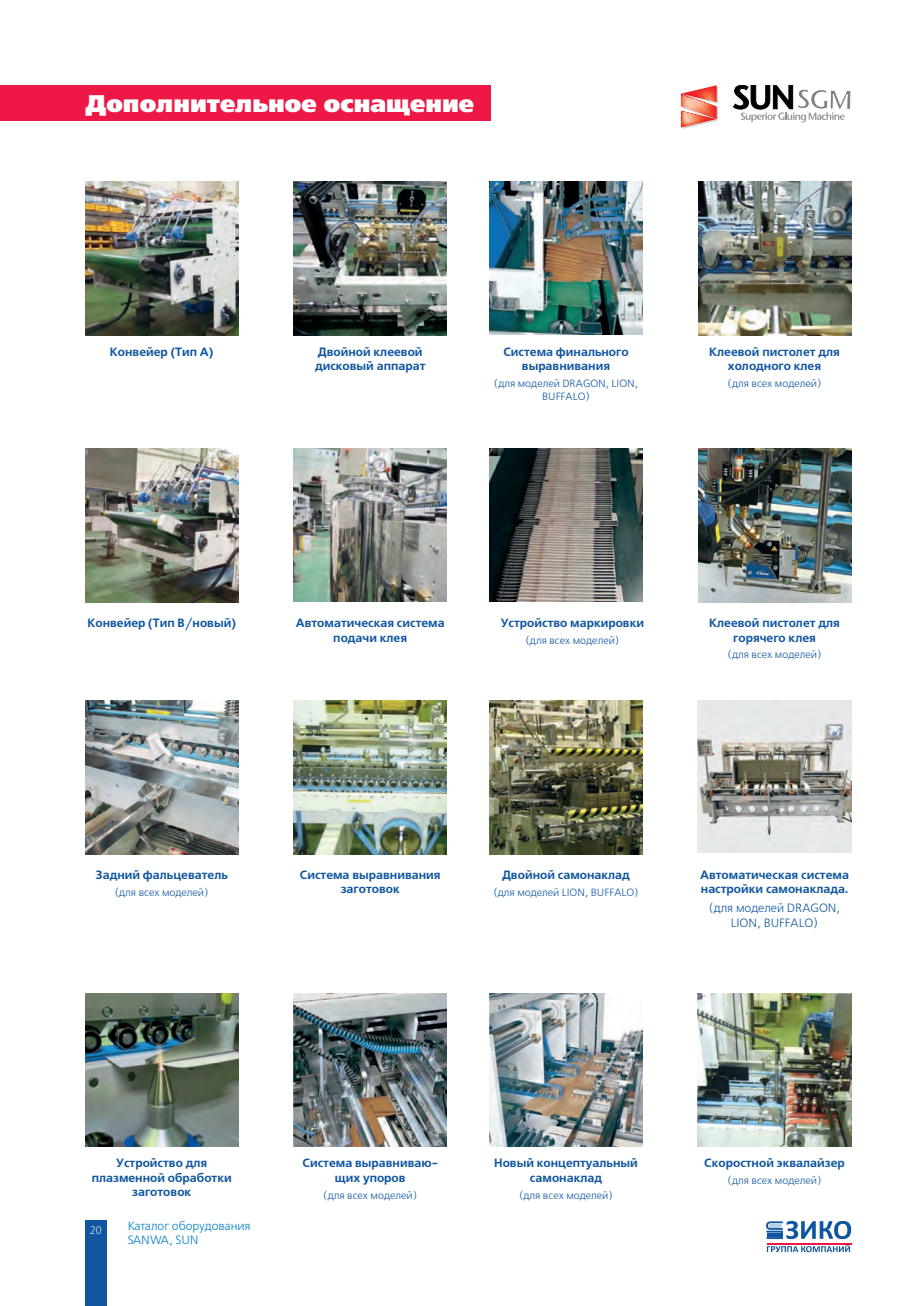
<style>
.page{position:relative;width:915px;height:1306px;background:#fff}
.page>*{position:absolute;margin:0;border:0;box-sizing:border-box;transform-origin:0 0}
.t1{font:24px "Free Set Black C";color:#fff}
.t2{font:700 12px/14.4px "Free Set C";color:#1055a0;text-align:center}
.t3{font:12px/14.4px "Free Set C";color:#1055a0;text-align:center}
.t4{font:12px/14.4px "Free Set Light C";color:#007ec5}
.t5{font:300 12px "Myriad Pro";color:#fff}
.t6{font:10.5px/12.6px "Free Set C";color:#1055a0;text-align:center}
</style>
<div class="page">
<div style="left:85px;top:1220px;width:21px;height:85px;background:#1055a0"></div>
<svg style="left:766px;top:1220px;width:84px;height:32px"></svg>
<hr style="left:766px;top:1242px;width:84px;height:2px;background:#ed1845">
<div style="left:0;top:85px;width:490px;height:36px;background:#ed1845"></div>
<svg style="left:733px;top:85px;width:117px;height:37px"></svg>
<svg style="left:680px;top:85px;width:38px;height:44px"></svg>
<img style="left:85px;top:182px;width:153px;height:153px">
<img style="left:85px;top:701px;width:153px;height:153px">
<img style="left:85px;top:449px;width:153px;height:153px">
<img style="left:85px;top:993px;width:153px;height:153px">
<img style="left:293px;top:182px;width:153px;height:153px">
<img style="left:293px;top:701px;width:153px;height:153px">
<img style="left:293px;top:449px;width:153px;height:153px">
<img style="left:293px;top:993px;width:153px;height:153px">
<img style="left:489px;top:182px;width:153px;height:152px">
<img style="left:489px;top:701px;width:153px;height:153px">
<img style="left:489px;top:449px;width:153px;height:152px">
<img style="left:489px;top:993px;width:153px;height:153px">
<img style="left:698px;top:182px;width:152px;height:153px">
<img style="left:697px;top:701px;width:153px;height:151px">
<img style="left:698px;top:449px;width:152px;height:153px">
<img style="left:697px;top:993px;width:153px;height:153px">
<h1 class="t1" style="left:85px;top:90px;width:390px">Дополнительное оснащение</h1>
<p class="t2" style="left:110px;top:345px;width:105px">Конвейер (Тип А)</p>
<p class="t2" style="left:315px;top:345px;width:112px;text-align:left">Двойной клеевой дисковый аппарат</p>
<p class="t2" style="left:503px;top:345px;width:127px">Система финального выравнивания</p>
<p class="t6" style="left:493px;top:378px;width:146px">(для моделей DRAGON, LION,<br>BUFFALO)</p>
<p class="t2" style="left:709px;top:345px;width:132px">Клеевой пистолет для холодного клея</p>
<p class="t6" style="left:727px;top:378px;width:95px">(для всех моделей)</p>
<p class="t2" style="left:87px;top:616px;width:150px">Конвейер (Тип В/новый)</p>
<p class="t2" style="left:296px;top:616px;width:150px">Автоматическая система подачи клея</p>
<p class="t2" style="left:500px;top:616px;width:145px">Устройство маркировки</p>
<p class="t6" style="left:525px;top:634px;width:95px">(для всех моделей)</p>
<p class="t2" style="left:709px;top:616px;width:132px">Клеевой пистолет для горячего клея</p>
<p class="t6" style="left:727px;top:649px;width:95px">(для всех моделей)</p>
<p class="t2" style="left:95px;top:868px;width:134px">Задний фальцеватель</p>
<p class="t6" style="left:115px;top:886px;width:95px">(для всех моделей)</p>
<p class="t2" style="left:300px;top:868px;width:142px">Система выравнивания заготовок</p>
<p class="t2" style="left:502px;top:868px;width:129px">Двойной самонаклад</p>
<p class="t6" style="left:493px;top:886px;width:147px">(для моделей LION, BUFFALO)</p>
<p class="t2" style="left:699px;top:868px;width:150px;text-align:left">Автоматическая система настройки самонаклада.</p>
<p class="t3" style="left:708px;top:901px;width:133px">(для моделей DRAGON,<br>LION, BUFFALO)</p>
<p class="t2" style="left:92px;top:1156px;width:141px">Устройство для плазменной обработки заготовок</p>
<p class="t5" style="left:90px;top:1222px;width:13px">20</p>
<p class="t4" style="left:128px;top:1218px;width:124px">Каталог оборудования<br>SANWA, SUN</p>
<p class="t2" style="left:302px;top:1156px;width:137px">Система выравниваю&shy;щих упоров</p>
<p class="t6" style="left:323px;top:1189px;width:95px">(для всех моделей)</p>
<p class="t2" style="left:494px;top:1156px;width:145px">Новый концептуальный самонаклад</p>
<p class="t6" style="left:519px;top:1189px;width:95px">(для всех моделей)</p>
<p class="t2" style="left:704px;top:1156px;width:142px">Скоростной эквалайзер</p>
<p class="t6" style="left:727px;top:1174px;width:95px">(для всех моделей)</p>
</div>
